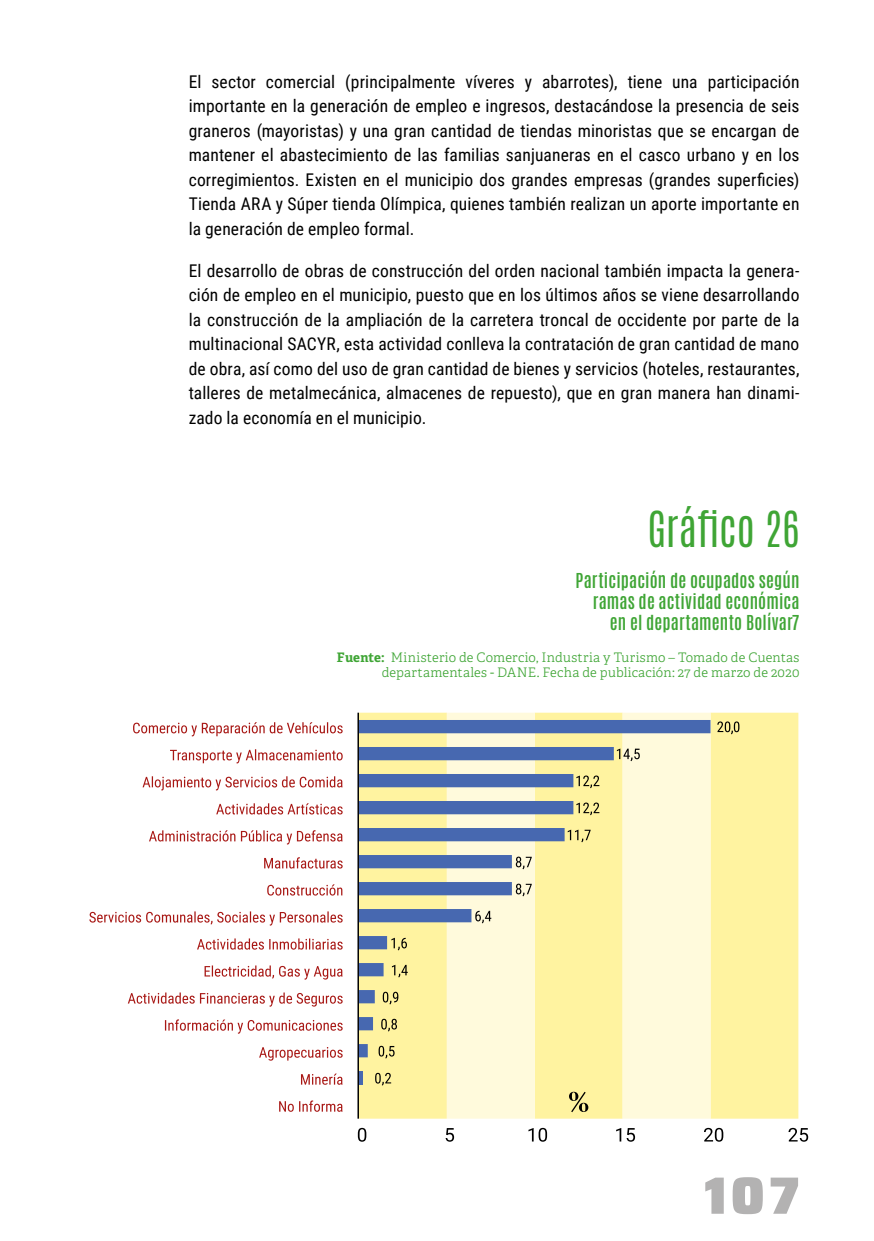
<style>
.page{position:relative;width:874px;height:1241px;background:#fff}
.page>*{position:absolute;margin:0;border:0;box-sizing:border-box;transform-origin:0 0}
.t1{font:900 52.5px "Saira";color:#b3b2b2}
.t2{font:300 42px "Antonio";color:#3fa535}
.t3{font:17.5px/24.5px "Roboto Condensed";letter-spacing:.01em;color:#000;text-align:justify}
.t4{font:600 17.5px/21px "Antonio";letter-spacing:.01em;color:#3fa535;text-align:right}
.t5{font:300 13.12px/15.8px "Adelle";letter-spacing:.015em;color:#3fa535;text-align:right}
.s1{font-weight:700}
</style>
<div class="page">
<svg style="left:357px;top:712px;width:450px;height:429px;fill:#fff3a0"></svg>
<svg style="left:359px;top:719px;width:351px;height:338px;background:#d8d8bb"></svg>
<hr style="left:359px;top:1070px;width:3px;height:14px;background:#4768b0">
<svg style="left:89px;top:722px;width:253px;height:389px"></svg>
<svg style="left:733px;top:721px;width:6px;height:11px"></svg>
<p class="t3" style="left:189px;top:68px;width:612px">El sector comercial (principalmente víveres y abarrotes), tiene una participación importante en la generación de empleo e ingresos, destacándose la presencia de seis graneros (mayoristas) y una gran cantidad de tiendas minoristas que se encargan de mantener el abastecimiento de las familias sanjuaneras en el casco urbano y en los corregimientos. Existen en el municipio dos grandes empresas (grandes superficies)<br>Tienda ARA y Súper tienda Olímpica, quienes también realizan un aporte importante en la generación de empleo formal.</p>
<p class="t3" style="left:189px;top:257px;width:612px">El desarrollo de obras de construcción del orden nacional también impacta la genera&shy;ción de empleo en el municipio, puesto que en los últimos años se viene desarrollando la construcción de la ampliación de la carretera troncal de occidente por parte de la multinacional SACYR, esta actividad conlleva la contratación de gran cantidad de mano de obra, así como del uso de gran cantidad de bienes y servicios (hoteles, restaurantes, talleres de metalmecánica, almacenes de repuesto), que en gran manera han dinami&shy;zado la economía en el municipio.</p>
<h2 class="t2" style="left:647px;top:499px;width:153px">GRÁFICO 26</h2>
<p class="t4" style="left:575px;top:570px;width:225px">Participación de ocupados según ramas de actividad económica en el departamento Bolívar7</p>
<p class="t5" style="left:337px;top:649px;width:464px"><span class="s1">Fuente:</span> Ministerio de Comercio, Industria y Turismo – Tomado de Cuentas departamentales - DANE. Fecha de publicación: 27 de marzo de 2020</p>
<h1 class="t1" style="left:704px;top:1152px;width:96px">107</h1>
</div>
